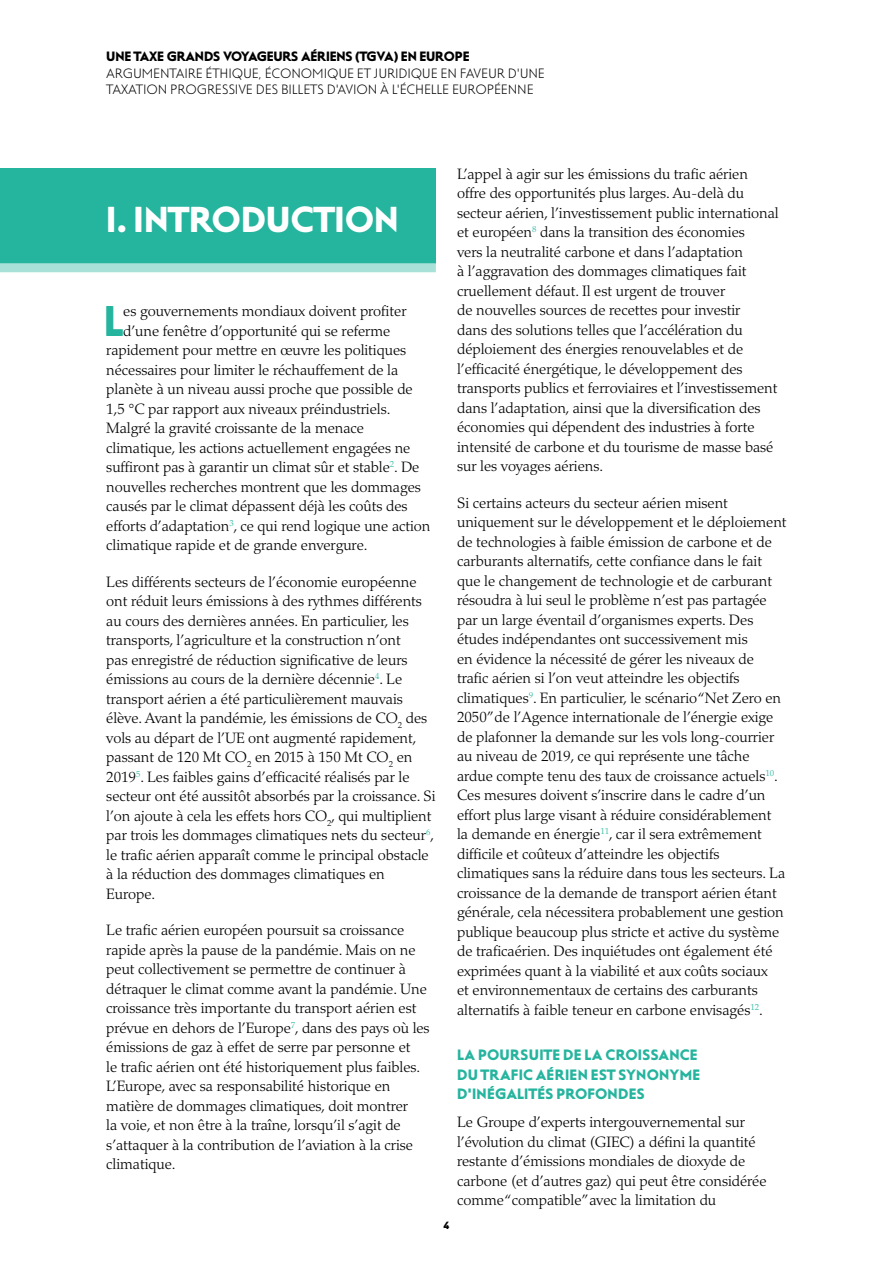
<style>
.page{position:relative;width:893px;height:1263px;background:#fff}
.page>*{position:absolute;margin:0;border:0;box-sizing:border-box;transform-origin:0 0}
.BODY-_drop_cap{font:42.9px "Steagal Bo";color:#25b49e}
.NEW_CHAPTER{font:36px "Steagal Bo";color:#fff}
.BODY{font:300 15px/19.5px "Palatino LT Std";letter-spacing:-.005em;color:#000}
.BODY-_drop_cap-2{font:300 15px "Palatino LT Std";letter-spacing:-.005em;color:#000}
.CROSSHEAD_1{font:15px/19.5px "Steagal Bo";letter-spacing:.015em;color:#25b49e}
.t1{font:13.5px/16.5px "Steagal Li";letter-spacing:-.01em;color:#000}
.t2{font:13.5px "Steagal Bo";letter-spacing:-.01em;color:#000}
.t3{font:10.5px "Steagal Bo";color:#000}
</style>
<div class="page">
<div style="left:0;top:168px;width:436px;height:95px;background:#25b49e"></div>
<div style="left:0;top:263px;width:436px;height:9px;background:#a8e1d8"></div>
<p class="t2" style="left:106px;top:49px;width:365px">UNE TAXE GRANDS VOYAGEURS AÉRIENS (TGVA) EN EUROPE</p>
<p class="t1" style="left:106px;top:65px;width:440px">ARGUMENTAIRE ÉTHIQUE, ÉCONOMIQUE ET JURIDIQUE EN FAVEUR D'UNE<br>TAXATION PROGRESSIVE DES BILLETS D'AVION À L'ÉCHELLE EUROPÉENNE</p>
<p class="NEW_CHAPTER" style="left:106px;top:199px;width:294px">I. INTRODUCTION</p>
<p class="BODY-_drop_cap" style="left:104px;top:296px;width:21px">L</p>
<p class="BODY-_drop_cap-2" style="left:123px;top:302px;width:285px">es gouvernements mondiaux doivent profiter</p>
<p class="BODY-_drop_cap-2" style="left:123px;top:322px;width:269px">d’une fenêtre d’opportunité qui se referme</p>
<p class="BODY-_drop_cap-2" style="left:106px;top:341px;width:301px">rapidement pour mettre en œuvre les politiques</p>
<p class="BODY-_drop_cap-2" style="left:106px;top:361px;width:293px">nécessaires pour limiter le réchauffement de la</p>
<p class="BODY-_drop_cap-2" style="left:106px;top:380px;width:308px">planète à un niveau aussi proche que possible de</p>
<p class="BODY-_drop_cap-2" style="left:106px;top:400px;width:286px">1,5 °C par rapport aux niveaux préindustriels.</p>
<p class="BODY-_drop_cap-2" style="left:106px;top:419px;width:259px">Malgré la gravité croissante de la menace</p>
<p class="BODY-_drop_cap-2" style="left:106px;top:439px;width:306px">climatique, les actions actuellement engagées ne</p>
<p class="BODY-_drop_cap-2" style="left:106px;top:458px;width:315px">suffiront pas à garantir un climat sûr et stable<sup>2</sup>. De</p>
<p class="BODY-_drop_cap-2" style="left:106px;top:478px;width:316px">nouvelles recherches montrent que les dommages</p>
<p class="BODY-_drop_cap-2" style="left:106px;top:497px;width:303px">causés par le climat dépassent déjà les coûts des</p>
<p class="BODY-_drop_cap-2" style="left:106px;top:517px;width:326px">efforts d’adaptation<sup>3</sup>, ce qui rend logique une action</p>
<p class="BODY-_drop_cap-2" style="left:106px;top:536px;width:263px">climatique rapide et de grande envergure.</p>
<p class="BODY" style="left:106px;top:572px;width:331px">Les différents secteurs de l’économie européenne ont réduit leurs émissions à des rythmes différents au cours des dernières années. En particulier, les transports, l’agriculture et la construction n’ont<br>pas enregistré de réduction significative de leurs émissions au cours de la dernière décennie<sup>4</sup>. Le transport aérien a été particulièrement mauvais élève. Avant la pandémie, les émissions de CO<sub>2</sub> des vols au départ de l’UE ont augmenté rapidement, passant de 120 Mt CO<sub>2</sub> en 2015 à 150 Mt CO<sub>2</sub> en 2019<sup>5</sup>. Les faibles gains d’efficacité réalisés par le secteur ont été aussitôt absorbés par la croissance. Si l’on ajoute à cela les effets hors CO<sub>2</sub>, qui multiplient par trois les dommages climatiques nets du secteur<sup>6</sup>, le trafic aérien apparaît comme le principal obstacle à la réduction des dommages climatiques en Europe.</p>
<p class="BODY" style="left:106px;top:921px;width:325px">Le trafic aérien européen poursuit sa croissance rapide après la pause de la pandémie. Mais on ne peut collectivement se permettre de continuer à détraquer le climat comme avant la pandémie. Une croissance très importante du transport aérien est prévue en dehors de l’Europe<sup>7</sup>, dans des pays où les émissions de gaz à effet de serre par personne et<br>le trafic aérien ont été historiquement plus faibles.<br>L’Europe, avec sa responsabilité historique en matière de dommages climatiques, doit montrer<br>la voie, et non être à la traîne, lorsqu’il s’agit de s’attaquer à la contribution de l’aviation à la crise climatique.</p>
<p class="BODY" style="left:457px;top:164px;width:323px">L’appel à agir sur les émissions du trafic aérien offre des opportunités plus larges. Au-delà du secteur aérien, l’investissement public international et européen<sup>8</sup> dans la transition des économies<br>vers la neutralité carbone et dans l’adaptation<br>à l’aggravation des dommages climatiques fait cruellement défaut. Il est urgent de trouver<br>de nouvelles sources de recettes pour investir<br>dans des solutions telles que l’accélération du déploiement des énergies renouvelables et de l’efficacité énergétique, le développement des transports publics et ferroviaires et l’investissement dans l’adaptation, ainsi que la diversification des économies qui dépendent des industries à forte intensité de carbone et du tourisme de masse basé sur les voyages aériens.</p>
<p class="BODY" style="left:457px;top:493px;width:331px">Si certains acteurs du secteur aérien misent uniquement sur le développement et le déploiement de technologies à faible émission de carbone et de carburants alternatifs, cette confiance dans le fait que le changement de technologie et de carburant résoudra à lui seul le problème n’est pas partagée par un large éventail d’organismes experts. Des études indépendantes ont successivement mis<br>en évidence la nécessité de gérer les niveaux de trafic aérien si l’on veut atteindre les objectifs climatiques<sup>9</sup>. En particulier, le scénario “Net Zero en 2050”de l’Agence internationale de l’énergie exige de plafonner la demande sur les vols long-courrier au niveau de 2019, ce qui représente une tâche ardue compte tenu des taux de croissance actuels<sup>10</sup>.<br>Ces mesures doivent s’inscrire dans le cadre d’un effort plus large visant à réduire considérablement<br>la demande en énergie<sup>11</sup>, car il sera extrêmement difficile et coûteux d’atteindre les objectifs climatiques sans la réduire dans tous les secteurs. La croissance de la demande de transport aérien étant générale, cela nécessitera probablement une gestion publique beaucoup plus stricte et active du système de traficaérien. Des inquiétudes ont également été exprimées quant à la viabilité et aux coûts sociaux<br>et environnementaux de certains des carburants alternatifs à faible teneur en carbone envisagés<sup>12</sup>.</p>
<h2 class="CROSSHEAD_1" style="left:457px;top:1045px;width:245px">LA POURSUITE DE LA CROISSANCE<br>DU TRAFIC AÉRIEN EST SYNONYME<br>D'INÉGALITÉS PROFONDES</h2>
<p class="BODY" style="left:457px;top:1112px;width:311px">Le Groupe d’experts intergouvernemental sur l’évolution du climat (GIEC) a défini la quantité restante d’émissions mondiales de dioxyde de carbone (et d’autres gaz) qui peut être considérée comme “compatible”avec la limitation du</p>
<p class="t3" style="left:444px;top:1219px;width:7px">4</p>
</div>
